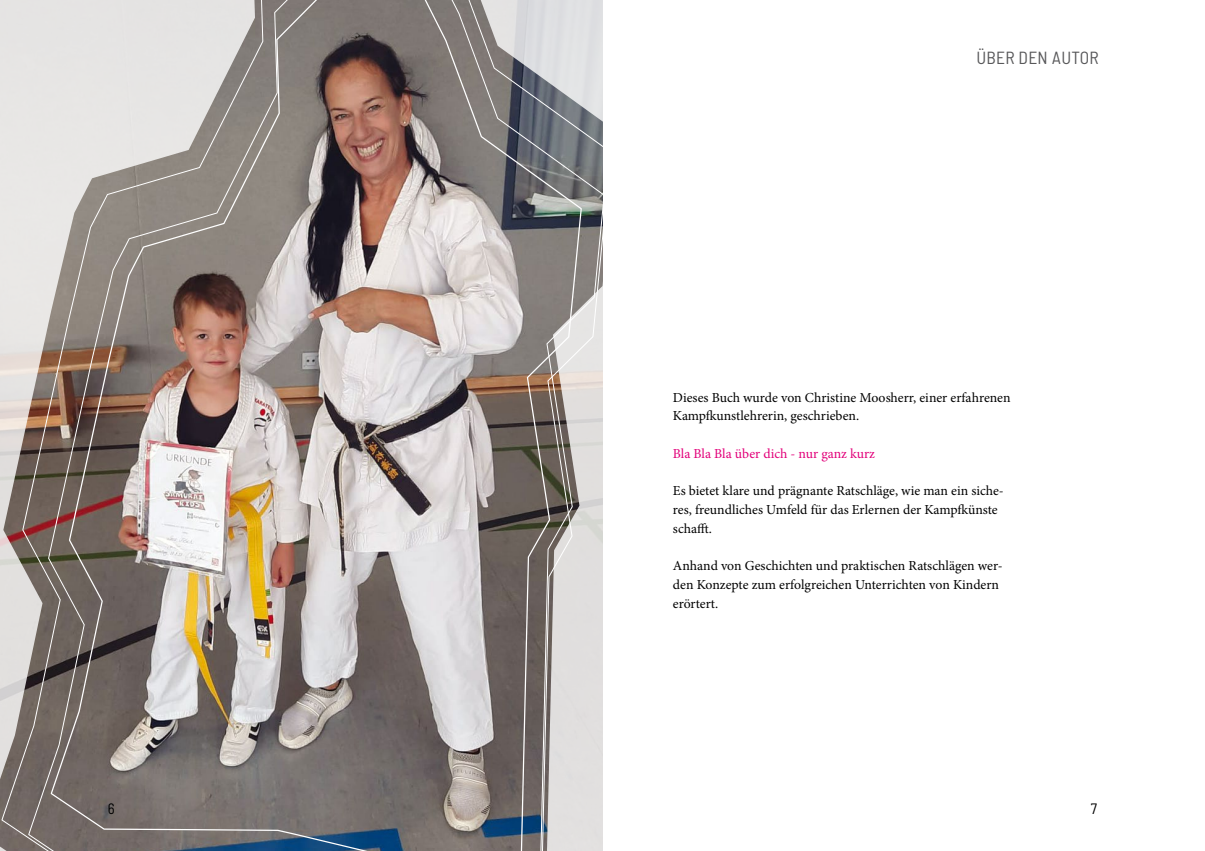
<style>
.page{position:relative;width:1205px;height:851px;background:#fff}
.page>*{position:absolute;margin:0;border:0;box-sizing:border-box;transform-origin:0 0}
.t1{font:semi-condensed 17.5px "Barlow";letter-spacing:.01em;color:#58585a}
.t2{font:semi-condensed 15px "Barlow";color:#000}
.t3{font:13.75px/18.8px "Minion Pro";color:#000}
.t4{font:13.75px "Minion Pro";color:#e2007a}
</style>
<div class="page">
<img style="left:0;top:0;width:603px;height:850px">
<p class="t1" style="left:976px;top:47px;width:124px">ÜBER DEN AUTOR</p>
<p class="t3" style="left:673px;top:388px;width:339px">Dieses Buch wurde von Christine Moosherr, einer erfahrenen<br>Kampfkunstlehrerin, geschrieben.</p>
<p class="t4" style="left:673px;top:444px;width:203px">Bla Bla Bla über dich - nur ganz kurz</p>
<p class="t3" style="left:673px;top:481px;width:332px">Es bietet klare und prägnante Ratschläge, wie man ein siche&shy;res, freundliches Umfeld für das Erlernen der Kampfkünste schafft.</p>
<p class="t3" style="left:673px;top:556px;width:331px">Anhand von Geschichten und praktischen Ratschlägen wer&shy;den Konzepte zum erfolgreichen Unterrichten von Kindern erörtert.</p>
<p class="t2" style="left:108px;top:799px;width:8px">6</p>
<p class="t2" style="left:1091px;top:799px;width:8px">7</p>
</div>
